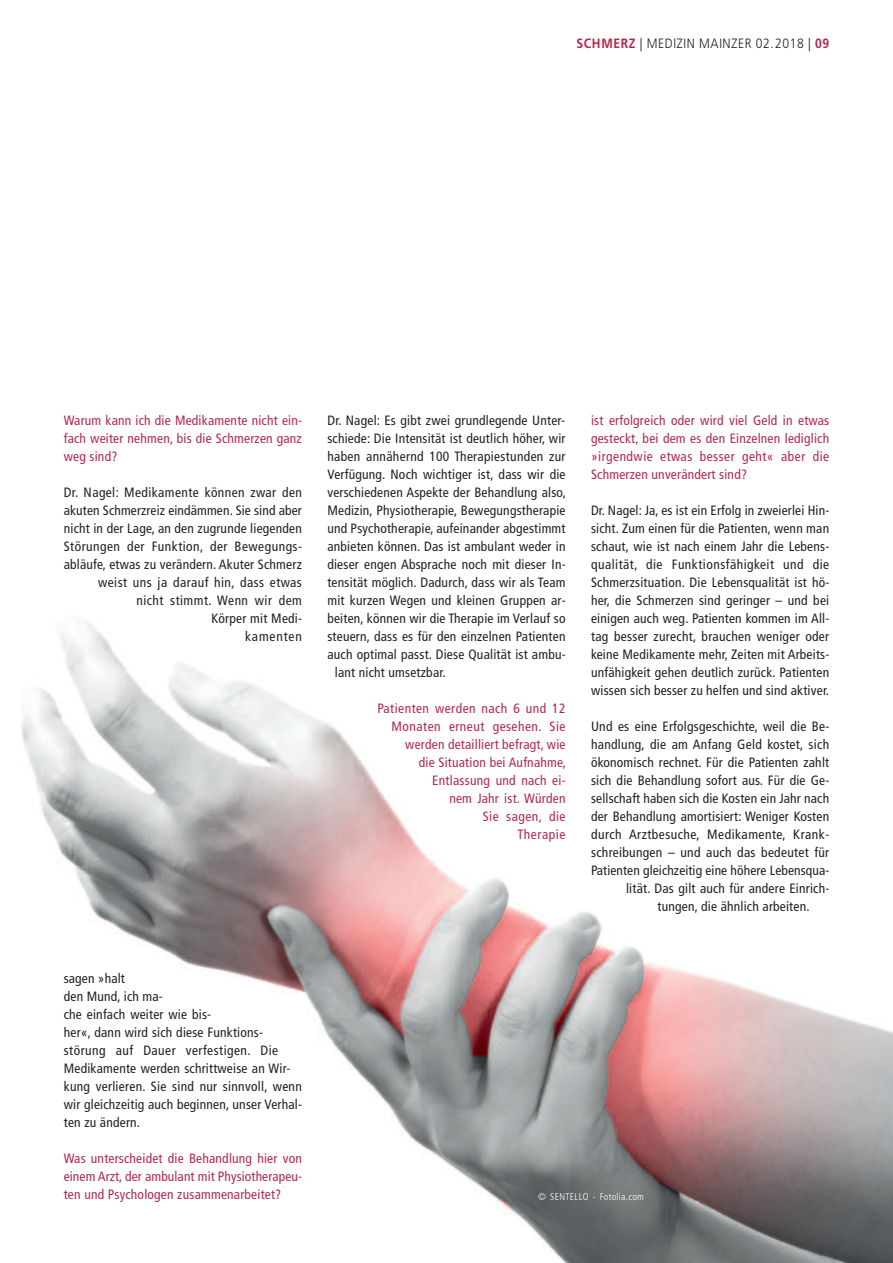
<style>
.page{position:relative;width:893px;height:1263px;background:#fff}
.page>*{position:absolute;margin:0;border:0;box-sizing:border-box;transform-origin:0 0}
.t1{font:condensed 13.5px/18px "Frutiger LT";letter-spacing:.015em;color:#231f20;text-align:justify}
.t2{font:condensed 13.5px/18px "Frutiger LT";letter-spacing:.015em;color:#b6274b;text-align:justify}
.t3{font:condensed 13.5px "Frutiger LT";letter-spacing:.035em;color:#231f20}
.t4{font:300 13.5px "Frutiger LT";letter-spacing:.05em;color:#231f20;scale:.9 1}
.t5{font:300 condensed 9.75px "Frutiger LT";letter-spacing:.035em;color:#fff}
.s1{font-weight:700;color:#b6274b}
</style>
<div class="page">
<img style="left:21px;top:619px;width:872px;height:644px">
<div style="left:46px;top:933px;width:69px;height:35px;background:#fff"></div>
<p class="t4" style="left:577px;top:38px;width:282px"><span class="s1">SCHMERZ</span> | MEDIZIN MAINZER 02.2018 | <span class="s1">09</span></p>
<p class="t2" style="left:64px;top:412px;width:240px">Warum kann ich die Medikamente nicht ein&shy;fach weiter nehmen, bis die Schmerzen ganz weg sind?</p>
<p class="t1" style="left:64px;top:484px;width:240px;text-align:right">Dr. Nagel: Medikamente können zwar den akuten Schmerzreiz eindämmen. Sie sind aber nicht in der Lage, an den zugrunde liegenden Störungen der Funktion, der Bewegungs&shy;abläufe, etwas zu verändern. Akuter Schmerz weist uns ja darauf hin, dass etwas<br>nicht stimmt. Wenn wir dem<br>Körper mit Medi-<br>kamenten</p>
<p class="t1" style="left:64px;top:970px;width:240px;text-align:left">sagen »halt<br>den Mund, ich ma-<br>che einfach weiter wie bis-<br>her«, dann wird sich diese Funktions&shy;störung auf Dauer verfestigen. Die<br>Medikamente werden schrittweise an Wir&shy;kung verlieren. Sie sind nur sinnvoll, wenn wir gleichzeitig auch beginnen, unser Verhal&shy;ten zu ändern.</p>
<p class="t2" style="left:64px;top:1150px;width:240px">Was unterscheidet die Behandlung hier von einem Arzt, der ambulant mit Physiotherapeu&shy;ten und Psychologen zusammenarbeitet?</p>
<p class="t1" style="left:327px;top:412px;width:239px">Dr. Nagel: Es gibt zwei grundlegende Unter-</p>
<p class="t1" style="left:327px;top:430px;width:240px">schiede: Die Intensität ist deutlich höher, wir</p>
<p class="t1" style="left:327px;top:448px;width:240px">haben annähernd 100 Therapiestunden zur</p>
<p class="t1" style="left:327px;top:466px;width:240px">Verfügung. Noch wichtiger ist, dass wir die</p>
<p class="t1" style="left:327px;top:484px;width:240px">verschiedenen Aspekte der Behandlung also,</p>
<p class="t1" style="left:327px;top:502px;width:240px">Medizin, Physiotherapie, Bewegungstherapie</p>
<p class="t1" style="left:327px;top:520px;width:240px">und Psychotherapie, aufeinander abgestimmt</p>
<p class="t1" style="left:327px;top:538px;width:240px">anbieten können. Das ist ambulant weder in</p>
<p class="t1" style="left:327px;top:556px;width:240px">dieser engen Absprache noch mit dieser In-</p>
<p class="t1" style="left:327px;top:574px;width:240px">tensität möglich. Dadurch, dass wir als Team</p>
<p class="t1" style="left:327px;top:592px;width:240px">mit kurzen Wegen und kleinen Gruppen ar-</p>
<p class="t1" style="left:327px;top:610px;width:240px">beiten, können wir die Therapie im Verlauf so</p>
<p class="t1" style="left:327px;top:628px;width:240px">steuern, dass es für den einzelnen Patienten</p>
<p class="t1" style="left:327px;top:646px;width:240px">auch optimal passt. Diese Qualität ist ambu-</p>
<p class="t1" style="left:335px;top:664px;width:112px">lant nicht umsetzbar.</p>
<p class="t2" style="left:377px;top:700px;width:190px;text-align:right">Patienten werden nach 6 und 12<br>Monaten erneut gesehen. Sie werden detailliert befragt, wie<br>die Situation bei Aufnahme,<br>Entlassung und nach ei-<br>nem Jahr ist. Würden<br>Sie sagen, die<br>Therapie</p>
<p class="t2" style="left:591px;top:412px;width:240px">ist erfolgreich oder wird viel Geld in etwas gesteckt, bei dem es den Einzelnen lediglich »irgendwie etwas besser geht« aber die Schmerzen unverändert sind?</p>
<p class="t1" style="left:591px;top:502px;width:240px">Dr. Nagel: Ja, es ist ein Erfolg in zweierlei Hin&shy;sicht. Zum einen für die Patienten, wenn man schaut, wie ist nach einem Jahr die Lebens&shy;qualität, die Funktionsfähigkeit und die Schmerzsituation. Die Lebensqualität ist hö&shy;her, die Schmerzen sind geringer – und bei einigen auch weg. Patienten kommen im All&shy;tag besser zurecht, brauchen weniger oder keine Medikamente mehr, Zeiten mit Arbeits&shy;unfähigkeit gehen deutlich zurück. Patienten wissen sich besser zu helfen und sind aktiver.</p>
<p class="t1" style="left:591px;top:718px;width:240px">Und es eine Erfolgsgeschichte, weil die Be-</p>
<p class="t1" style="left:591px;top:736px;width:240px">handlung, die am Anfang Geld kostet, sich</p>
<p class="t1" style="left:591px;top:754px;width:240px">ökonomisch rechnet. Für die Patienten zahlt</p>
<p class="t1" style="left:591px;top:772px;width:240px">sich die Behandlung sofort aus. Für die Ge-</p>
<p class="t1" style="left:591px;top:790px;width:240px">sellschaft haben sich die Kosten ein Jahr nach</p>
<p class="t1" style="left:591px;top:808px;width:240px">der Behandlung amortisiert: Weniger Kosten</p>
<p class="t3" style="left:591px;top:829px;width:240px">durch Arztbesuche, Medikamente, Krank-</p>
<p class="t1" style="left:591px;top:844px;width:240px">schreibungen – und auch das bedeutet für</p>
<p class="t1" style="left:591px;top:862px;width:240px">Patienten gleichzeitig eine höhere Lebensqua-</p>
<p class="t1" style="left:626px;top:880px;width:205px">lität. Das gilt auch für andere Einrich-</p>
<p class="t1" style="left:657px;top:898px;width:154px">tungen, die ähnlich arbeiten.</p>
<p class="t5" style="left:538px;top:1193px;width:107px">© SENTELLO - Fotolia.com</p>
</div>
